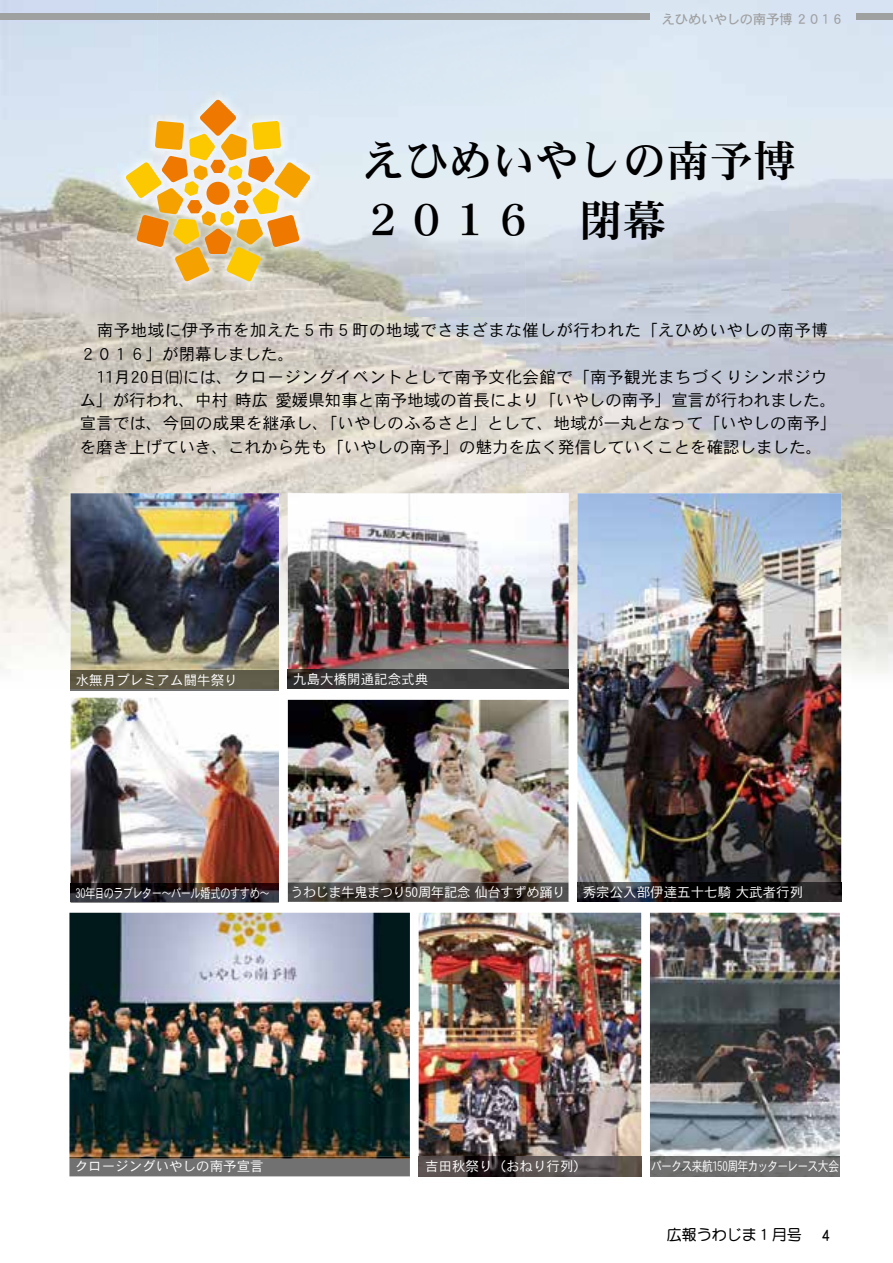
<style>
.page{position:relative;width:893px;height:1263px;background:#fff}
.page>*{position:absolute;margin:0;border:0;box-sizing:border-box;transform-origin:0 0}
.t1{font:43.5px/60px "DFHS Mincho Std W7";color:#000}
.t2{font:16.5px/23.2px "DFHS Gothic Std W3";letter-spacing:.01em;color:#000}
.t3{font:15px "DF Maru Gothic Std W7";color:#000}
.t4{font:13.5px "DFHS Gothic Std W3";color:#fff}
.t5{font:13.5px "DFHS Gothic Std W3";letter-spacing:-.035em;color:#fff}
.t6{font:13.5px "DFHS Gothic Std W3";letter-spacing:-.05em;color:#fff;scale:.76 1}
.t7{font:13.5px "DFHS Gothic Std W3";letter-spacing:-.06em;color:#fff;scale:.8 1}
.t8{font:13.5px "DFHS Gothic Std W5";letter-spacing:-.035em;color:#9fa0a0}
.s1{font-size:17.25px}
</style>
<div class="page">
<img style="left:0;top:0;width:157px;height:265px">
<img style="left:315px;top:106px;width:210px;height:387px">
<img style="left:525px;top:106px;width:53px;height:583px">
<img style="left:0;top:265px;width:210px;height:212px">
<img style="left:210px;top:289px;width:105px;height:241px">
<img style="left:0;top:477px;width:105px;height:212px">
<img style="left:105px;top:477px;width:105px;height:16px">
<img style="left:279px;top:530px;width:9px;height:159px">
<img style="left:841px;top:530px;width:52px;height:159px">
<div style="left:0;top:13px;width:649px;height:6px;background:#9fa0a0"></div>
<div style="left:856px;top:13px;width:37px;height:6px;background:#9fa0a0"></div>
<img style="left:577px;top:493px;width:264px;height:389px">
<img style="left:288px;top:493px;width:280px;height:176px">
<img style="left:288px;top:700px;width:280px;height:182px">
<img style="left:71px;top:493px;width:208px;height:178px">
<img style="left:71px;top:698px;width:208px;height:185px">
<img style="left:69px;top:913px;width:341px;height:244px">
<img style="left:419px;top:913px;width:222px;height:244px">
<img style="left:650px;top:913px;width:190px;height:244px">
<img style="left:118px;top:91px;width:201px;height:198px">
<svg style="left:126px;top:100px;width:184px;height:182px;background:#e5c688"></svg>
<img style="left:288px;top:669px;width:280px;height:20px">
<img style="left:577px;top:882px;width:264px;height:20px">
<hr style="left:288px;top:902px;width:280px;height:1px;background:#727171">
<img style="left:288px;top:882px;width:280px;height:20px">
<svg style="left:71px;top:902px;width:208px;height:1px"></svg>
<img style="left:71px;top:883px;width:208px;height:19px">
<div style="left:69px;top:1159px;width:341px;height:17px;background:#727171"></div>
<img style="left:69px;top:1157px;width:341px;height:2px">
<img style="left:419px;top:1157px;width:222px;height:19px">
<div style="left:650px;top:1157px;width:190px;height:19px;background:#70706f"></div>
<hr style="left:71px;top:689px;width:208px;height:1px;background:#727171">
<img style="left:71px;top:671px;width:208px;height:18px">
<p class="t8" style="left:662px;top:12px;width:184px">えひめいやしの南予博２０１６</p>
<p class="t1" style="left:361px;top:130px;width:436px">えひめいやしの南予博<br>２０１６　閉幕</p>
<p class="t2" style="left:80px;top:319px;width:758px">　南予地域に伊予市を加えた５市５町の地域でさまざまな催しが行われた「えひめいやしの南予博２０１６」が閉幕しました。<br>　11月20日㈰には、クロージングイベントとして南予文化会館で「南予観光まちづくりシンポジウム」が行われ、中村 時広 愛媛県知事と南予地域の首長により「いやしの南予」宣言が行われました。宣言では、今回の成果を継承し、「いやしのふるさと」として、地域が一丸となって「いやしの南予」を磨き上げていき、これから先も「いやしの南予」の魅力を広く発信していくことを確認しました。</p>
<p class="t4" style="left:76px;top:673px;width:163px">水無月プレミアム闘牛祭り</p>
<p class="t4" style="left:293px;top:672px;width:136px">九島大橋開通記念式典</p>
<p class="t6" style="left:76px;top:886px;width:257px">30年目のラブレター～パール婚式のすすめ～</p>
<p class="t5" style="left:290px;top:885px;width:277px">うわじま牛鬼まつり50周年記念 仙台すずめ踊り</p>
<p class="t4" style="left:583px;top:885px;width:222px">秀宗公入部伊達五十七騎 大武者行列</p>
<p class="t4" style="left:75px;top:1159px;width:190px">クロージングいやしの南予宣言</p>
<p class="t4" style="left:425px;top:1159px;width:163px">吉田秋祭り（おねり行列）</p>
<p class="t7" style="left:651px;top:1159px;width:237px">パークス来航150周年カッターレース大会</p>
<p class="t3" style="left:667px;top:1227px;width:165px">広報うわじま１月号　 <span class="s1">4</span></p>
</div>
